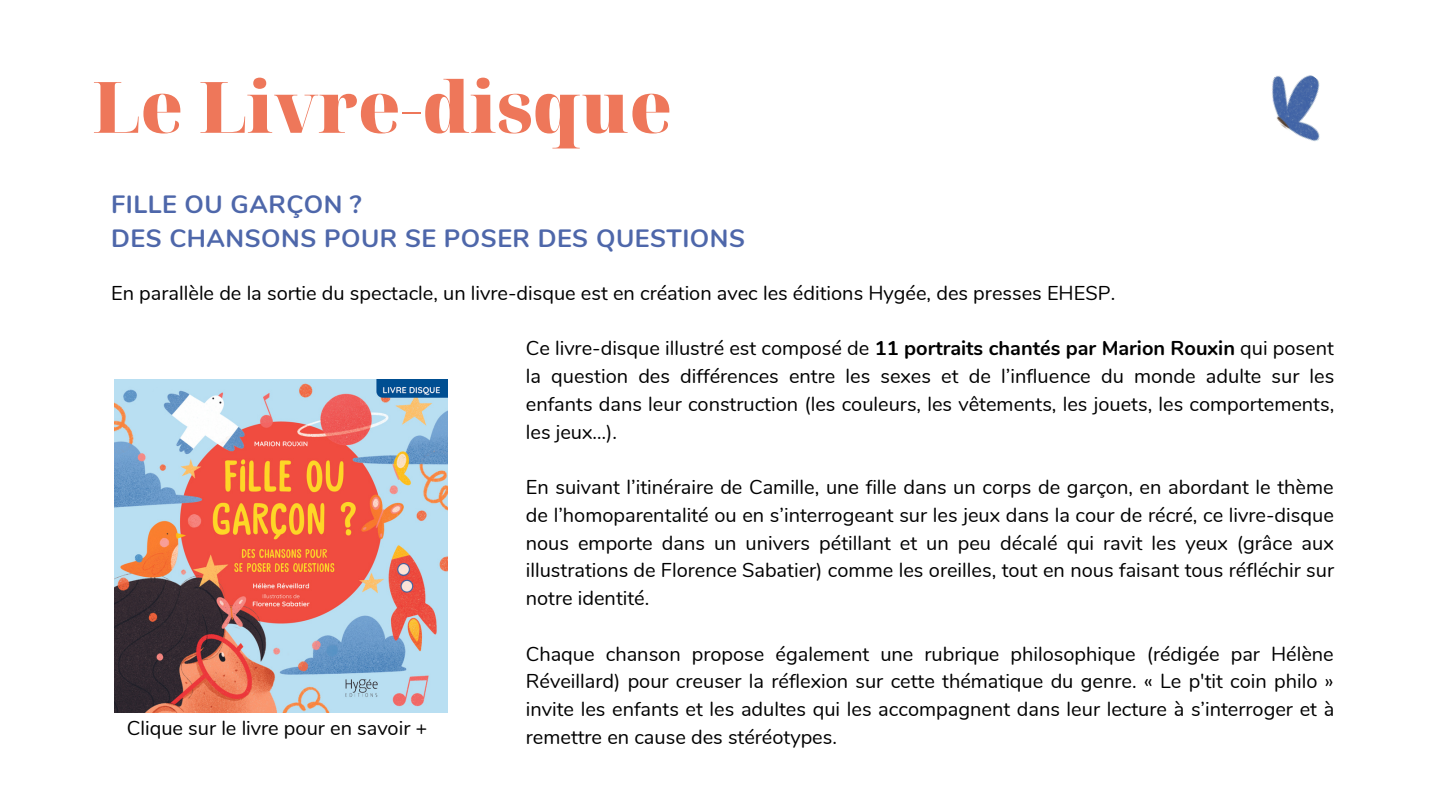
<style>
.page{position:relative;width:1440px;height:810px;background:#fff}
.page>*{position:absolute;margin:0;border:0;box-sizing:border-box;transform-origin:0 0}
.t1{font:900 71px "Noto Serif Display";color:#ee775a}
.t2{font:700 25px/34.5px "Nunito";letter-spacing:.02em;color:#4e67aa}
.t3{font:20px/27.8px "Nunito";color:#000;text-align:justify}
.s1{font-weight:700}
</style>
<div class="page">
<img style="left:1272px;top:75px;width:48px;height:66px">
<img style="left:114px;top:379px;width:333px;height:333px">
<h1 class="t1" style="left:92px;top:57px;width:581px">Le Livre-disque</h1>
<p class="t2" style="left:111px;top:187px;width:635px">FILLE OU GARÇON ?<br>DES CHANSONS POUR SE POSER DES QUESTIONS</p>
<p class="t3" style="left:111px;top:279px;width:1006px">En parallèle de la sortie du spectacle, un livre-disque est en création avec les éditions Hygée, des presses EHESP.</p>
<p class="t3" style="left:127px;top:714px;width:302px">Clique sur le livre pour en savoir +</p>
<p class="t3" style="left:526px;top:335px;width:810px">Ce livre-disque illustré est composé de <span class="s1">11 portraits chantés par Marion Rouxin</span> qui posent la question des différences entre les sexes et de l’influence du monde adulte sur les enfants dans leur construction (les couleurs, les vêtements, les jouets, les comportements, les jeux…).</p>
<p class="t3" style="left:526px;top:474px;width:810px">En suivant l’itinéraire de Camille, une fille dans un corps de garçon, en abordant le thème de l’homoparentalité ou en s’interrogeant sur les jeux dans la cour de récré, ce livre-disque nous emporte dans un univers pétillant et un peu décalé qui ravit les yeux (grâce aux illustrations de Florence Sabatier) comme les oreilles, tout en nous faisant tous réfléchir sur notre identité.</p>
<p class="t3" style="left:526px;top:640px;width:810px">Chaque chanson propose également une rubrique philosophique (rédigée par Hélène Réveillard) pour creuser la réflexion sur cette thématique du genre. « Le p'tit coin philo » invite les enfants et les adultes qui les accompagnent dans leur lecture à s’interroger et à remettre en cause des stéréotypes.</p>
</div>
